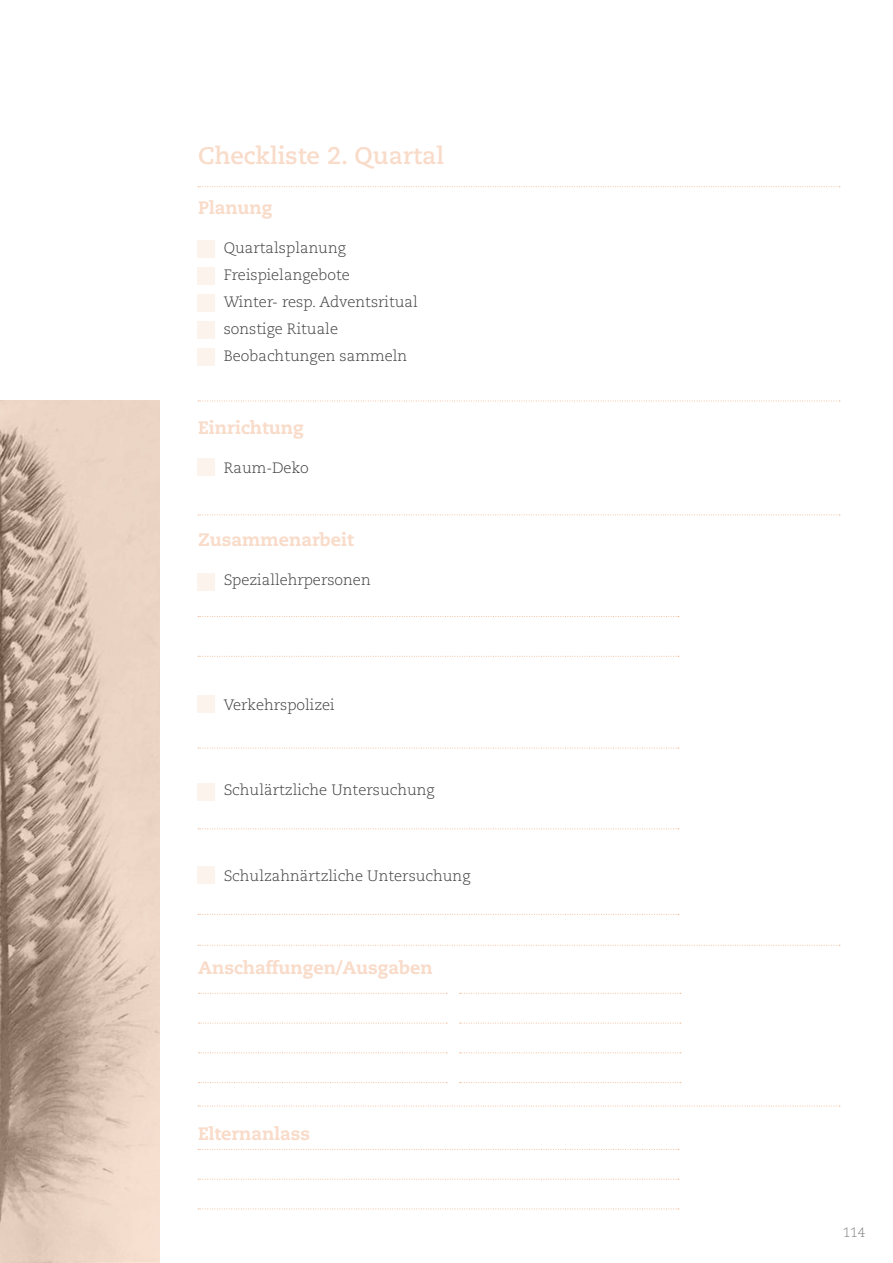
<style>
.page{position:relative;width:893px;height:1263px;background:#fff}
.page>*{position:absolute;margin:0;border:0;box-sizing:border-box;transform-origin:0 0}
.t1{font:700 24px "Caecilia";color:#f9dbc9}
.t2{font:800 18px "Caecilia";color:#f9dbc9}
.t3{font:300 15px/27px "Caecilia";color:#3e3e3f}
.t4{font:300 13.5px "Caecilia";color:#808285}
</style>
<div class="page">
<svg style="left:0;top:401px;width:159px;height:862px;background:#d2baaa"></svg>
<svg style="left:199px;top:993px;width:248px;height:1px"></svg>
<svg style="left:460px;top:993px;width:221px;height:1px"></svg>
<svg style="left:199px;top:1023px;width:248px;height:1px"></svg>
<svg style="left:460px;top:1023px;width:221px;height:1px"></svg>
<svg style="left:199px;top:1052px;width:248px;height:1px"></svg>
<svg style="left:460px;top:1052px;width:221px;height:1px"></svg>
<svg style="left:199px;top:1082px;width:248px;height:1px"></svg>
<svg style="left:460px;top:1082px;width:221px;height:1px"></svg>
<svg style="left:198px;top:616px;width:481px;height:1px"></svg>
<svg style="left:198px;top:945px;width:642px;height:1px"></svg>
<svg style="left:198px;top:1106px;width:642px;height:1px"></svg>
<svg style="left:198px;top:828px;width:481px;height:1px"></svg>
<svg style="left:198px;top:656px;width:481px;height:1px"></svg>
<svg style="left:198px;top:748px;width:481px;height:1px"></svg>
<svg style="left:198px;top:1149px;width:481px;height:1px"></svg>
<svg style="left:198px;top:1179px;width:481px;height:1px"></svg>
<svg style="left:198px;top:1208px;width:481px;height:1px"></svg>
<svg style="left:198px;top:914px;width:481px;height:1px"></svg>
<svg style="left:198px;top:186px;width:642px;height:1px"></svg>
<svg style="left:198px;top:401px;width:642px;height:1px"></svg>
<svg style="left:198px;top:514px;width:642px;height:1px"></svg>
<div style="left:198px;top:240px;width:17px;height:17px;background:#fcf3ed"></div>
<div style="left:198px;top:267px;width:17px;height:17px;background:#fcf3ed"></div>
<div style="left:198px;top:294px;width:17px;height:17px;background:#fcf3ed"></div>
<div style="left:198px;top:321px;width:17px;height:17px;background:#fcf3ed"></div>
<div style="left:198px;top:348px;width:17px;height:17px;background:#fcf3ed"></div>
<div style="left:198px;top:458px;width:17px;height:17px;background:#fcf3ed"></div>
<div style="left:198px;top:573px;width:17px;height:17px;background:#fcf3ed"></div>
<div style="left:198px;top:696px;width:17px;height:17px;background:#fcf3ed"></div>
<div style="left:198px;top:783px;width:17px;height:17px;background:#fcf3ed"></div>
<div style="left:198px;top:867px;width:17px;height:17px;background:#fcf3ed"></div>
<h1 class="t1" style="left:198px;top:141px;width:247px">Checkliste 2. Quartal</h1>
<p class="t2" style="left:198px;top:196px;width:76px">Planung</p>
<p class="t3" style="left:224px;top:235px;width:196px">Quartalsplanung<br>Freispielangebote<br>Winter- resp. Adventsritual sonstige Rituale<br>Beobachtungen sammeln</p>
<p class="t2" style="left:198px;top:416px;width:107px">Einrichtung</p>
<p class="t3" style="left:224px;top:455px;width:87px">Raum-Deko</p>
<p class="t2" style="left:198px;top:528px;width:157px">Zusammenarbeit</p>
<p class="t3" style="left:224px;top:567px;width:149px">Speziallehrpersonen</p>
<p class="t3" style="left:224px;top:691px;width:113px">Verkehrspolizei</p>
<p class="t3" style="left:224px;top:777px;width:212px">Schulärtzliche Untersuchung</p>
<p class="t3" style="left:224px;top:862px;width:248px">Schulzahnärtzliche Untersuchung</p>
<p class="t2" style="left:198px;top:957px;width:236px">Anschaffungen/Ausgaben</p>
<p class="t2" style="left:198px;top:1122px;width:113px">Elternanlass</p>
<p class="t4" style="left:843px;top:1224px;width:24px">114</p>
</div>
